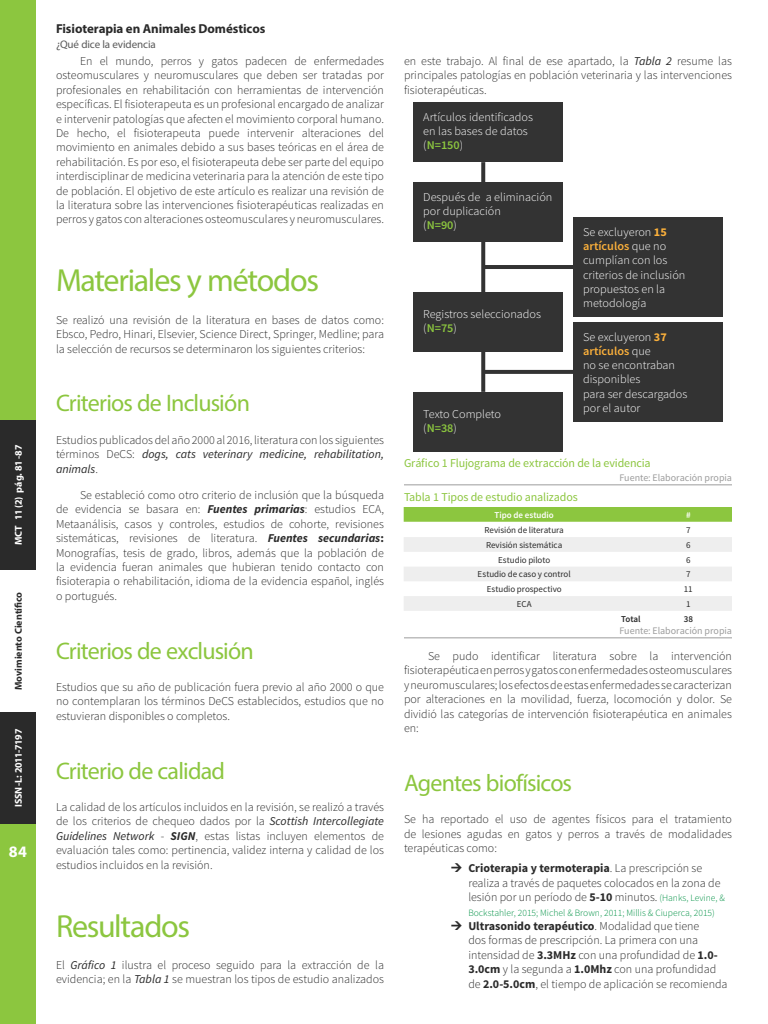
<style>
.page{position:relative;width:768px;height:1024px;background:#fff}
.page>*{position:absolute;margin:0;border:0;box-sizing:border-box;transform-origin:0 0}
.Heading_1{font:32px "Myriad Pro";letter-spacing:-.04em;color:#8cc63f}
.Heading_2{font:24px "Myriad Pro";letter-spacing:-.03em;color:#8cc63f}
.PageNumber{font:700 16px "Myriad Pro";color:#fff}
.OffMargenInfo_TopTit{font:700 13px "Myriad Pro";letter-spacing:-.005em;color:#2a2a2a}
.Normal_Primero{font:300 12px/14.4px "Source Sans Pro";color:#2a2a2a;text-align:justify}
.t1{font:12px "Source Sans Pro";letter-spacing:-.01em;color:#8cc63f}
.t2{font:300 11.9px/14.3px "Source Sans Pro";color:#fff}
.OffMargenInfo_TopTit-2{font:11.1px "Myriad Pro";letter-spacing:-.01em;color:#5a5a5a}
.Descripción_Inferior{font:10px "Source Sans Pro";color:#9c9c9c}
.OffMarginInfo{font:700 10px "Myriad Pro";letter-spacing:-.015em;color:#fff}
.OffMarginInfoJournal{font:700 10px "Myriad Pro";color:#2a2a2a}
.t3{font:300 9.6px "Source Sans Pro";color:#009245}
.TableText_TR{font:9px "Source Sans Pro";letter-spacing:-.005em;color:#2a2a2a}
.TableTitles_TH{font:600 9px "Source Sans Pro";color:#fff}
.TableText_TR-2{font:600 9px "Source Sans Pro";letter-spacing:-.005em;color:#2a2a2a}
.s1{font-weight:400;font-style:italic}
.s2{font-weight:700;font-style:italic}
.s3{font-weight:700}
.s4{font-weight:600;color:#8cc63f}
.s5{font-weight:700;color:#fbb03b}
.s6{font-weight:600;color:#fbb03b}
.s7{font-size:9.6px;color:#009245}
</style>
<div class="page">
<hr style="left:404px;top:485px;width:328px;height:1px;background:#9c9c9c">
<hr style="left:404px;top:638px;width:328px;height:1px;background:#9c9c9c">
<div style="left:573px;top:217px;width:150px;height:100px;background:#333"></div>
<div style="left:573px;top:322px;width:150px;height:100px;background:#333"></div>
<div style="left:413px;top:102px;width:150px;height:60px;background:#333"></div>
<div style="left:413px;top:182px;width:150px;height:60px;background:#333"></div>
<div style="left:413px;top:292px;width:150px;height:60px;background:#333"></div>
<div style="left:413px;top:392px;width:150px;height:60px;background:#333"></div>
<hr style="left:481px;top:162px;width:4px;height:40px;background:#333">
<svg style="left:481px;top:352px;width:4px;height:40px"></svg>
<svg style="left:481px;top:242px;width:4px;height:50px"></svg>
<hr style="left:483px;top:265px;width:90px;height:4px;background:#333">
<svg style="left:483px;top:370px;width:90px;height:4px"></svg>
<div style="left:404px;top:507px;width:328px;height:15px;background:#8cc63f"></div>
<svg style="left:404px;top:537px;width:328px;height:74px"></svg>
<div style="left:0;top:712px;width:36px;height:312px;background:#8cc63f"></div>
<div style="left:0;top:0;width:36px;height:570px;background:#8cc63f"></div>
<div style="left:0;top:420px;width:36px;height:150px;background:#2a2a2a"></div>
<div style="left:0;top:712px;width:36px;height:112px;background:#2a2a2a"></div>
<p class="OffMarginInfo" style="left:12px;top:545px;width:102px;rotate:-90deg">MCT 11 (2) pág. 81-87</p>
<p class="OffMarginInfoJournal" style="left:12px;top:690px;width:100px;rotate:-90deg">Movimiento Científico</p>
<p class="OffMarginInfo" style="left:12px;top:807px;width:80px;rotate:-90deg">ISSN-L: 2011-7197</p>
<p class="PageNumber" style="left:9px;top:841px;width:20px">84</p>
<p class="OffMargenInfo_TopTit" style="left:56px;top:20px;width:211px">Fisioterapia en Animales Domésticos</p>
<p class="OffMargenInfo_TopTit-2" style="left:56px;top:38px;width:101px">¿Qué dice la evidencia</p>
<p class="Normal_Primero" style="left:56px;top:54px;width:330px;text-indent:24px">En el mundo, perros y gatos padecen de enfermedades osteomusculares y neuromusculares que deben ser tratadas por profesionales en rehabilitación con herramientas de intervención específicas. El fisioterapeuta es un profesional encargado de analizar e intervenir patologías que afecten el movimiento corporal humano.<br>De hecho, el fisioterapeuta puede intervenir alteraciones del movimiento en animales debido a sus bases teóricas en el área de rehabilitación. Es por eso, el fisioterapeuta debe ser parte del equipo interdisciplinar de medicina veterinaria para la atención de este tipo de población. El objetivo de este artículo es realizar una revisión de la literatura sobre las intervenciones fisioterapéuticas realizadas en perros y gatos con alteraciones osteomusculares y neuromusculares.</p>
<p class="Heading_1" style="left:56px;top:261px;width:265px">Materiales y métodos</p>
<p class="Normal_Primero" style="left:56px;top:313px;width:330px">Se realizó una revisión de la literatura en bases de datos como:<br>Ebsco, Pedro, Hinari, Elsevier, Science Direct, Springer, Medline; para la selección de recursos se determinaron los siguientes criterios:</p>
<h2 class="Heading_2" style="left:56px;top:389px;width:195px">Criterios de Inclusión</h2>
<p class="Normal_Primero" style="left:56px;top:433px;width:330px">Estudios publicados del año 2000 al 2016, literatura con los siguientes términos DeCS: <span class="s1">dogs, cats veterinary medicine, rehabilitation, animals</span>.</p>
<p class="Normal_Primero" style="left:56px;top:488px;width:330px;text-indent:24px">Se estableció como otro criterio de inclusión que la búsqueda de evidencia se basara en: <span class="s2">Fuentes primarias</span>: estudios ECA, Metaanálisis, casos y controles, estudios de cohorte, revisiones sistemáticas, revisiones de literatura. <span class="s2">Fuentes secundarias</span><span class="s3">:<br></span>Monografías, tesis de grado, libros, además que la población de la evidencia fueran animales que hubieran tenido contacto con fisioterapia o rehabilitación, idioma de la evidencia español, inglés o portugués.</p>
<h2 class="Heading_2" style="left:56px;top:636px;width:199px">Criterios de exclusión</h2>
<p class="Normal_Primero" style="left:56px;top:680px;width:330px">Estudios que su año de publicación fuera previo al año 2000 o que no contemplaran los términos DeCS establecidos, estudios que no estuvieran disponibles o completos.</p>
<h2 class="Heading_2" style="left:56px;top:756px;width:171px">Criterio de calidad</h2>
<p class="Normal_Primero" style="left:56px;top:800px;width:330px">La calidad de los artículos incluidos en la revisión, se realizó a través de los criterios de chequeo dados por la <span class="s1">Scottish Intercollegiate Guidelines Network</span> - <span class="s2">SIGN</span>, estas listas incluyen elementos de evaluación tales como: pertinencia, validez interna y calidad de los estudios incluidos en la revisión.</p>
<p class="Heading_1" style="left:56px;top:906px;width:136px">Resultados</p>
<p class="Normal_Primero" style="left:56px;top:958px;width:330px">El <span class="s1">Gráfico 1</span> ilustra el proceso seguido para la extracción de la evidencia; en la <span class="s1">Tabla 1</span> se muestran los tipos de estudio analizados</p>
<p class="Normal_Primero" style="left:404px;top:54px;width:330px">en este trabajo. Al final de ese apartado, la <span class="s1">Tabla 2</span> resume las principales patologías en población veterinaria y las intervenciones fisioterapéuticas.</p>
<p class="t2" style="left:423px;top:110px;width:111px">Artículos identificados en las bases de datos (<span class="s4">N=150</span>)</p>
<p class="t2" style="left:423px;top:190px;width:131px">Después de la eliminación por duplicación<br>(<span class="s4">N=90</span>)</p>
<p class="t2" style="left:583px;top:225px;width:104px">Se excluyeron <span class="s5">15 </span><span class="s6">artículos</span> que no cumplían con los criterios de inclusión propuestos en la metodología</p>
<p class="t2" style="left:583px;top:329px;width:106px">Se excluyeron <span class="s5">37 </span><span class="s6">artículos</span> que<br>no se encontraban disponibles<br>para ser descargados por el autor</p>
<p class="t2" style="left:423px;top:307px;width:119px">Registros seleccionados (<span class="s4">N=75</span>)</p>
<p class="t2" style="left:423px;top:407px;width:79px">Texto Completo (<span class="s4">N=38</span>)</p>
<p class="t1" style="left:404px;top:455px;width:248px">Gráfico 1 Flujograma de extracción de la evidencia</p>
<p class="Descripción_Inferior" style="left:620px;top:471px;width:114px">Fuente: Elaboración propia</p>
<p class="t1" style="left:404px;top:490px;width:175px">Tabla 1 Tipos de estudio analizados</p>
<p class="TableTitles_TH" style="left:495px;top:509px;width:61px">Tipo de estudio</p>
<p class="TableTitles_TH" style="left:686px;top:509px;width:6px">#</p>
<p class="TableText_TR" style="left:485px;top:524px;width:81px">Revisión de literatura</p>
<p class="TableText_TR" style="left:686px;top:524px;width:6px">7</p>
<p class="TableText_TR" style="left:486px;top:539px;width:78px">Revisión sistemática</p>
<p class="TableText_TR" style="left:686px;top:539px;width:6px">6</p>
<p class="TableText_TR" style="left:498px;top:554px;width:54px">Estudio piloto</p>
<p class="TableText_TR" style="left:686px;top:554px;width:6px">6</p>
<p class="TableText_TR" style="left:478px;top:569px;width:95px">Estudio de caso y control</p>
<p class="TableText_TR" style="left:686px;top:569px;width:6px">7</p>
<p class="TableText_TR" style="left:487px;top:584px;width:76px">Estudio prospectivo</p>
<p class="TableText_TR" style="left:684px;top:584px;width:10px">11</p>
<p class="TableText_TR" style="left:517px;top:598px;width:16px">ECA</p>
<p class="TableText_TR" style="left:686px;top:598px;width:6px">1</p>
<p class="TableText_TR-2" style="left:621px;top:613px;width:21px">Total</p>
<p class="TableText_TR-2" style="left:684px;top:613px;width:11px">38</p>
<p class="Descripción_Inferior" style="left:620px;top:624px;width:114px">Fuente: Elaboración propia</p>
<p class="Normal_Primero" style="left:404px;top:649px;width:330px;text-indent:24px">Se pudo identificar literatura sobre la intervención fisioterapéutica en perros y gatos con enfermedades osteomusculares y neuromusculares; los efectos de estas enfermedades se caracterizan por alteraciones en la movilidad, fuerza, locomoción y dolor. Se dividió las categorías de intervención fisioterapéutica en animales en:</p>
<h2 class="Heading_2" style="left:404px;top:768px;width:170px">Agentes biofísicos</h2>
<p class="Normal_Primero" style="left:404px;top:812px;width:330px">Se ha reportado el uso de agentes físicos para el tratamiento de lesiones agudas en gatos y perros a través de modalidades terapéuticas como:</p>
<p class="Normal_Primero" style="left:468px;top:861px;width:258px;text-align:left"><span class="s3">Crioterapia y termoterapia</span>. La prescripción se realiza a través de paquetes colocados en la zona de lesión por un período de <span class="s3">5-10</span> minutos. <span class="s7">(Hanks, Levine, &amp;</span></p>
<p class="t3" style="left:468px;top:907px;width:248px">Bockstahler, 2015; Michel &amp; Brown, 2011; Millis &amp; Ciuperca, 2015)</p>
<p class="Normal_Primero" style="left:468px;top:919px;width:261px;text-align:left"><span class="s3">Ultrasonido terapéutico</span>. Modalidad que tiene<br>dos formas de prescripción. La primera con una intensidad de <span class="s3">3.3MHz</span> con una profundidad de <span class="s3">1.0- 3.0cm</span> y la segunda a <span class="s3">1.0Mhz</span> con una profundidad de <span class="s3">2.0-5.0cm</span>, el tiempo de aplicación se recomienda</p>
</div>
